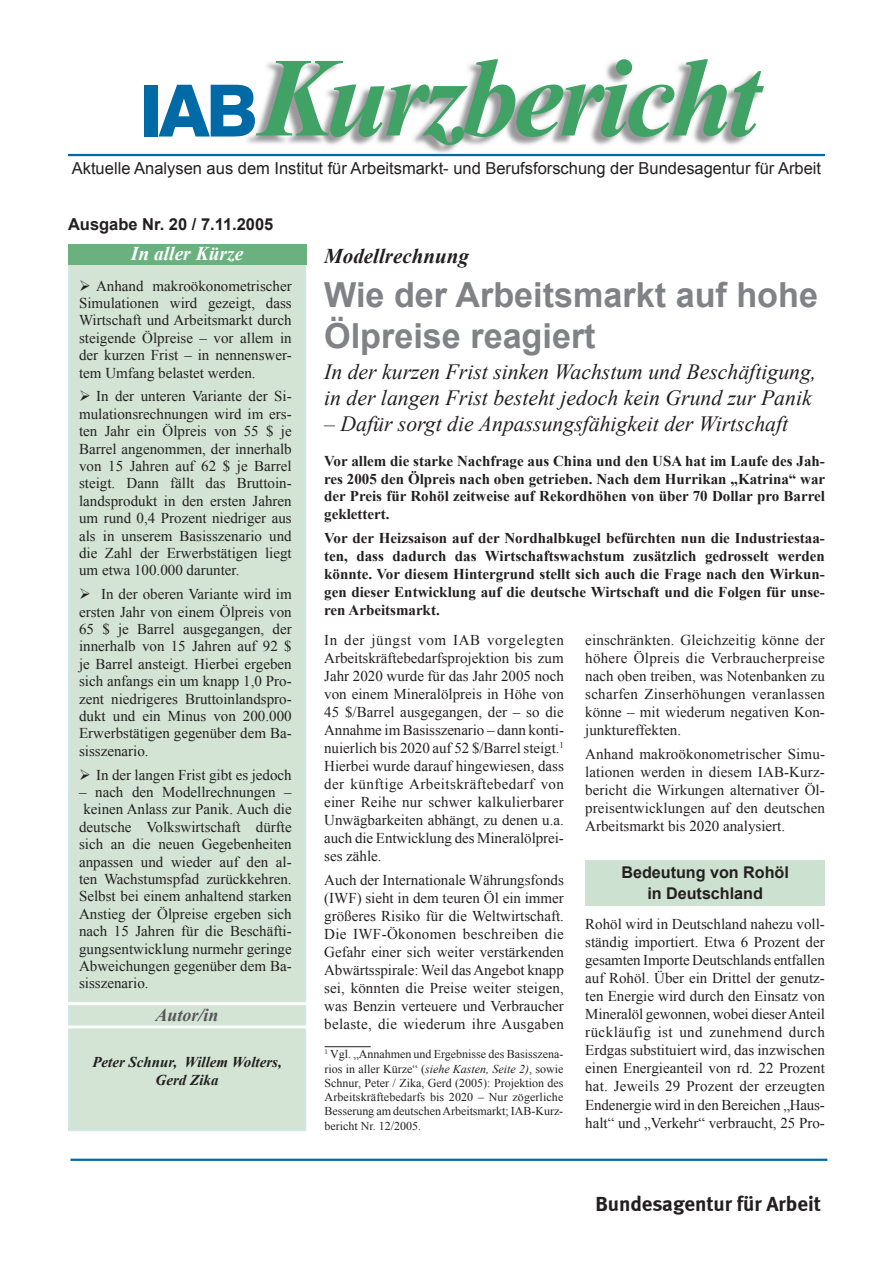
<style>
.page{position:relative;width:893px;height:1263px;background:#fff}
.page>*{position:absolute;margin:0;border:0;box-sizing:border-box;transform-origin:0 0}
.t1{font:italic 700 112.5px "Times New Roman";letter-spacing:-.04em;color:#40a265}
.t2{font:700 34.5px/41.4px "Arial";color:#808285}
.t3{font:italic 21.75px/26.1px "Times New Roman";color:#231f20}
.t4{font:700 21px "Meta";color:#231f20}
.t5{font:italic 700 21px "Times New Roman";color:#231f20}
.t6{font:italic 700 19.5px "Times New Roman";color:#fff}
.t7{font:italic 700 18px "Times New Roman";color:#565758}
.t8{font:700 17.25px/21px "Arial";color:#231f20;text-align:center}
.t9{font:16.5px "Arial";color:#231f20}
.t10{font:700 16.5px "Arial";color:#231f20}
.t11{font:700 16.2px/21px "Arial";letter-spacing:-.005em;color:#231f20;text-align:center}
.t12{font:15px/18px "Times New Roman";color:#231f20;text-align:justify}
.t13{font:700 15px/17.9px "Times New Roman";color:#231f20;text-align:justify}
.t14{font:italic 700 15px/18px "Times New Roman";color:#231f20;text-align:center}
.t15{font:12px/14.2px "Times New Roman";letter-spacing:-.005em;color:#231f20;text-align:justify}
.s1{font-family:"Swiss 721 BT";font-weight:800;font-style:normal;font-size:72px;color:#006aa6}
.s2{font-style:italic}
</style>
<div class="page">
<div style="left:69px;top:256px;width:236px;height:874px;background:#d3e4d4"></div>
<div style="left:68px;top:255px;width:238px;height:876px;border:2px solid #d2e6ea"></div>
<img style="left:243px;top:61px;width:518px;height:93px">
<div style="left:68px;top:245px;width:238px;height:20px;background:#6bb180"></div>
<hr style="left:68px;top:154px;width:757px;height:2px;background:#006aa6">
<hr style="left:70px;top:1159px;width:757px;height:2px;background:#006aa6">
<div style="left:63px;top:1002px;width:248px;height:26px;border:3px solid #fff"></div>
<hr style="left:325px;top:1046px;width:46px;height:1px;background:#231f20">
<div style="left:585px;top:860px;width:240px;height:45px;background:#cde1d0"></div>
<h1 class="t1" style="left:139px;top:19px;width:623px"><span class="s1">IAB</span>Kurzbericht</h1>
<p class="t9" style="left:72px;top:157px;width:751px">Aktuelle Analysen aus dem Institut für Arbeitsmarkt- und Berufsforschung der Bundesagentur für Arbeit</p>
<p class="t10" style="left:68px;top:213px;width:207px">Ausgabe Nr. 20 / 7.11.2005</p>
<h3 class="t6" style="left:131px;top:240px;width:114px">In aller Kürze</h3>
<p class="t12" style="left:79px;top:277px;width:214px;line-height:17.4px">➢ Anhand makroökonometrischer Simulationen wird gezeigt, dass Wirtschaft und Arbeitsmarkt durch steigende Ölpreise – vor allem in der kurzen Frist – in nennenswer&shy;tem Umfang belastet werden.</p>
<p class="t12" style="left:79px;top:387px;width:214px;line-height:17.4px">➢ In der unteren Variante der Si&shy;mulationsrechnungen wird im ers&shy;ten Jahr ein Ölpreis von 55 $ je Barrel angenommen, der innerhalb von 15 Jahren auf 62 $ je Barrel steigt. Dann fällt das Bruttoin&shy;landsprodukt in den ersten Jahren um rund 0,4 Prozent niedriger aus als in unserem Basisszenario und die Zahl der Erwerbstätigen liegt um etwa 100.000 darunter.</p>
<p class="t12" style="left:79px;top:585px;width:214px;line-height:17.4px">➢ In der oberen Variante wird im ersten Jahr von einem Ölpreis von 65 $ je Barrel ausgegangen, der innerhalb von 15 Jahren auf 92 $ je Barrel ansteigt. Hierbei ergeben sich anfangs ein um knapp 1,0 Pro&shy;zent niedrigeres Bruttoinlandspro&shy;dukt und ein Minus von 200.000<br>Erwerbstätigen gegenüber dem Ba&shy;sisszenario.</p>
<p class="t12" style="left:79px;top:765px;width:214px">➢ In der langen Frist gibt es jedoch</p>
<p class="t12" style="left:79px;top:783px;width:214px;line-height:17.4px">– nach den Modellrechnungen – keinen Anlass zur Panik. Auch die deutsche Volkswirtschaft dürfte sich an die neuen Gegebenheiten anpassen und wieder auf den al&shy;ten Wachstumspfad zurückkehren.<br>Selbst bei einem anhaltend starken Anstieg der Ölpreise ergeben sich nach 15 Jahren für die Beschäfti&shy;gungsentwicklung nurmehr geringe Abweichungen gegenüber dem Ba&shy;sisszenario.</p>
<p class="t7" style="left:156px;top:1003px;width:65px">Autor/in</p>
<p class="t14" style="left:92px;top:1053px;width:191px">Peter Schnur, Willem Wolters,<br>Gerd Zika</p>
<h3 class="t5" style="left:324px;top:242px;width:146px">Modellrechnung</h3>
<h2 class="t2" style="left:324px;top:275px;width:495px">Wie der Arbeitsmarkt auf hohe<br>Ölpreise reagiert</h2>
<h3 class="t3" style="left:324px;top:358px;width:494px">In der kurzen Frist sinken Wachstum und Beschäftigung, in der langen Frist besteht jedoch kein Grund zur Panik</h3>
<h3 class="t3" style="left:324px;top:410px;width:465px">– Dafür sorgt die Anpassungsfähigkeit der Wirtschaft</h3>
<p class="t13" style="left:324px;top:451px;width:502px">Vor allem die starke Nachfrage aus China und den USA hat im Laufe des Jah&shy;res 2005 den Ölpreis nach oben getrieben. Nach dem Hurrikan „Katrina“ war der Preis für Rohöl zeitweise auf Rekordhöhen von über 70 Dollar pro Barrel geklettert.</p>
<p class="t13" style="left:324px;top:529px;width:502px">Vor der Heizsaison auf der Nordhalbkugel befürchten nun die Industriestaa&shy;ten, dass dadurch das Wirtschaftswachstum zusätzlich gedrosselt werden könnte. Vor diesem Hintergrund stellt sich auch die Frage nach den Wirkun&shy;gen dieser Entwicklung auf die deutsche Wirtschaft und die Folgen für unse&shy;ren Arbeitsmarkt.</p>
<p class="t12" style="left:324px;top:630px;width:241px">In der jüngst vom IAB vorgelegten Arbeitskräftebedarfsprojektion bis zum Jahr 2020 wurde für das Jahr 2005 noch von einem Mineralölpreis in Höhe von 45 $/Barrel ausgegangen, der – so die Annahme im Basisszenario – dann konti&shy;nuierlich bis 2020 auf 52 $/Barrel steigt.<sup>1<br></sup>Hierbei wurde darauf hingewiesen, dass der künftige Arbeitskräftebedarf von einer Reihe nur schwer kalkulierbarer Unwägbarkeiten abhängt, zu denen u.a. auch die Entwicklung des Mineralölprei&shy;ses zähle.</p>
<p class="t12" style="left:324px;top:871px;width:241px">Auch der Internationale Währungsfonds (IWF) sieht in dem teuren Öl ein immer größeres Risiko für die Weltwirtschaft.<br>Die IWF-Ökonomen beschreiben die Gefahr einer sich weiter verstärkenden Abwärtsspirale: Weil das Angebot knapp sei, könnten die Preise weiter steigen, was Benzin verteuere und Verbraucher belaste, die wiederum ihre Ausgaben</p>
<p class="t12" style="left:585px;top:630px;width:241px">einschränkten. Gleichzeitig könne der höhere Ölpreis die Verbraucherpreise nach oben treiben, was Notenbanken zu scharfen Zinserhöhungen veranlassen könne – mit wiederum negativen Kon&shy;junktureffekten.</p>
<p class="t12" style="left:585px;top:745px;width:241px">Anhand makroökonometrischer Simu&shy;lationen werden in diesem IAB-Kurz&shy;bericht die Wirkungen alternativer Öl&shy;preisentwicklungen auf den deutschen Arbeitsmarkt bis 2020 analysiert.</p>
<p class="t8" style="left:602px;top:861px;width:208px">Bedeutung von Rohöl für<br>Deutschland</p>
<p class="t12" style="left:585px;top:915px;width:241px">Rohöl wird in Deutschland nahezu voll&shy;ständig importiert. Etwa 6 Prozent der gesamten Importe Deutschlands entfallen auf Rohöl. Über ein Drittel der genutz&shy;ten Energie wird durch den Einsatz von Mineralöl gewonnen, wobei dieser Anteil rückläufig ist und zunehmend durch Erdgas substituiert wird, das inzwischen einen Energieanteil von rd. 22 Prozent hat. Jeweils 29 Prozent der erzeugten Endenergie wird in den Bereichen „Haus&shy;halt“ und „Verkehr“ verbraucht, 25 Pro-</p>
<p class="t11" style="left:621px;top:862px;width:169px">Bedeutung von Rohöl in Deutschland</p>
<p class="t15" style="left:325px;top:1047px;width:240px"><sup>1</sup> Vgl. „Annahmen und Ergebnisse des Basisszena&shy;rios in aller Kürze“ (<span class="s2">siehe Kasten, Seite 2)</span>, sowie Schnur, Peter / Zika, Gerd (2005): Projektion des Arbeitskräftebedarfs bis 2020 – Nur zögerliche Besserung am deutschen Arbeitsmarkt; IAB-Kurz&shy;bericht Nr. 12/2005.</p>
<h3 class="t4" style="left:595px;top:1191px;width:227px">Bundesagentur für Arbeit</h3>
</div>
